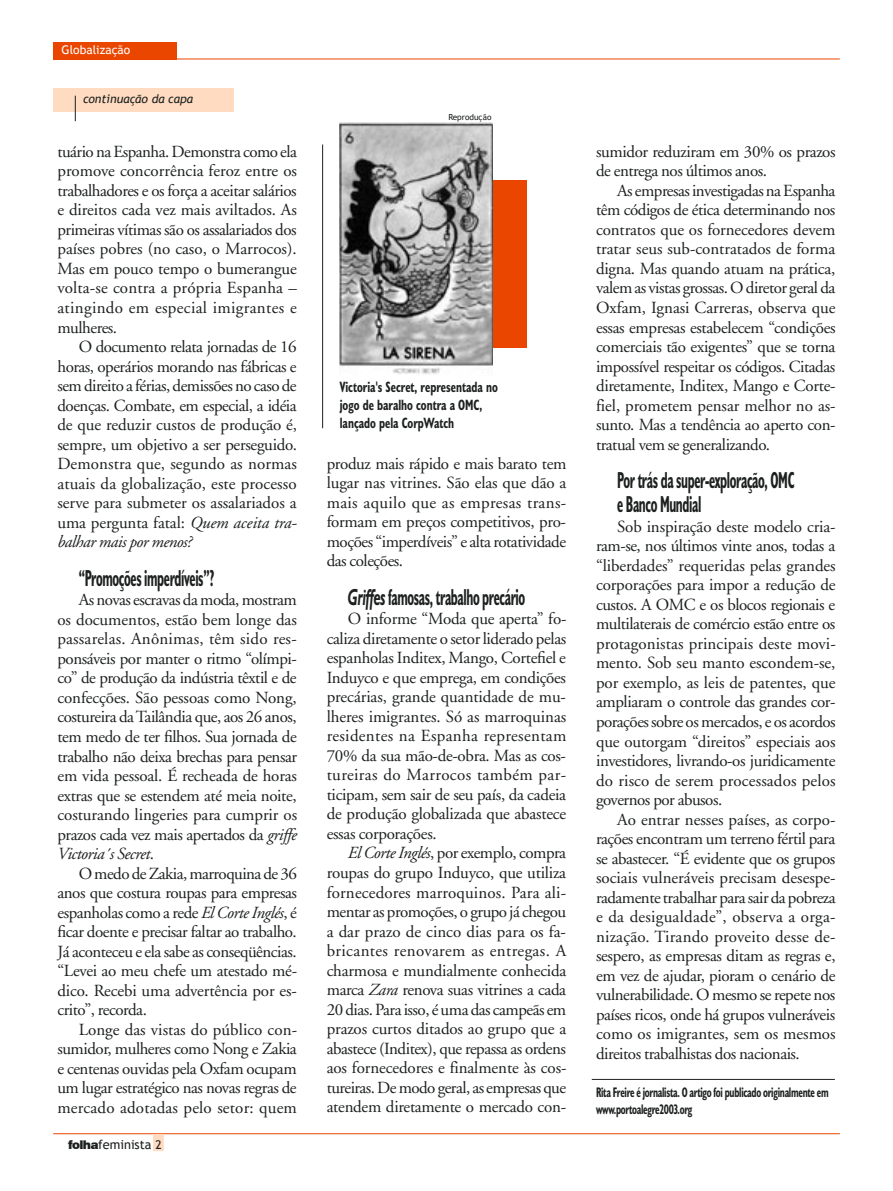
<style>
.page{position:relative;width:893px;height:1191px;background:#fff}
.page>*{position:absolute;margin:0;border:0;box-sizing:border-box;transform-origin:0 0}
.inter{font:700 condensed 23.25px "Humanist 521 BT";letter-spacing:-.025em;color:#1c201e;scale:.6 1}
.texto{font:16.95px/19.5px "Adobe Garamond";letter-spacing:-.02em;color:#1c201e;text-align:justify}
.Legenda{font:700 condensed 15px/18px "Humanist 521 BT";color:#1c201e;scale:.8 1}
.texto-2{font:700 condensed 13.95px/16.8px "Humanist 521 BT";letter-spacing:-.03em;color:#1c201e;scale:.73 1}
.t1{font:12.75px "Trebuchet MS";color:#1c201e}
.t2{font:italic 12px "Trebuchet MS";color:#1c201e}
.cartola{font:12px "Trebuchet MS";color:#fff}
.crédito{font:8.25px "Trebuchet MS";color:#1c201e}
.s1{font-style:italic}
.s2{font-family:"Swiss 721 BT";font-weight:900;font-size:12px}
.s3{font-size:12px}
.s4{font-style:italic;font-stretch:normal}
</style>
<div class="page">
<hr style="left:53px;top:1133px;width:787px;height:1px;background:#ea4600">
<div style="left:154px;top:1134px;width:9px;height:16px;background:#ffdbc1"></div>
<div style="left:153px;top:1134px;width:11px;height:17px;border:2px solid #ffdbc1"></div>
<div style="left:53px;top:43px;width:123px;height:17px;background:#ea4600"></div>
<hr style="left:53px;top:59px;width:787px;height:1px;background:#ea4600">
<div style="left:53px;top:88px;width:181px;height:23px;background:#ffdbc1"></div>
<svg style="left:75px;top:96px;width:1px;height:25px"></svg>
<hr style="left:592px;top:1079px;width:243px;height:1px;background:#1c201e">
<hr style="left:322px;top:144px;width:1px;height:284px;background:#1c201e">
<div style="left:437px;top:180px;width:90px;height:168px;background:#ea4600"></div>
<img style="left:339px;top:123px;width:154px;height:251px">
<p class="cartola" style="left:62px;top:43px;width:70px">Globalização</p>
<p class="t2" style="left:83px;top:92px;width:112px">continuação da capa</p>
<p class="texto" style="left:57px;top:142px;width:241px">tuário na Espanha. Demonstra como ela promove concorrência feroz entre os trabalhadores e os força a aceitar salários e direitos cada vez mais aviltados. As primeiras vítimas são os assalariados dos países pobres (no caso, o Marrocos).<br>Mas em pouco tempo o bumerangue volta-se contra a própria Espanha – atingindo em especial imigrantes e mulheres.</p>
<p class="texto" style="left:57px;top:337px;width:241px;text-indent:21px">O documento relata jornadas de 16 horas, operários morando nas fábricas e sem direito a férias, demissões no caso de doenças. Combate, em especial, a idéia de que reduzir custos de produção é, sempre, um objetivo a ser perseguido.<br>Demonstra que, segundo as normas atuais da globalização, este processo serve para submeter os assalariados a uma pergunta fatal: <span class="s1">Quem aceita tra&shy;balhar mais por menos?</span></p>
<p class="inter" style="left:79px;top:563px;width:228px">“Promoções imperdíveis”?</p>
<p class="texto" style="left:57px;top:591px;width:241px;text-indent:21px">As novas escravas da moda, mostram os documentos, estão bem longe das passarelas. Anônimas, têm sido res&shy;ponsáveis por manter o ritmo “olímpi&shy;co” de produção da indústria têxtil e de confecções. São pessoas como Nong, costureira da Tailândia que, aos 26 anos, tem medo de ter filhos. Sua jornada de trabalho não deixa brechas para pensar em vida pessoal. É recheada de horas extras que se estendem até meia noite, costurando lingeries para cumprir os prazos cada vez mais apertados da <span class="s1">griffe Victoria´s Secret</span>.</p>
<p class="texto" style="left:57px;top:864px;width:241px;text-indent:21px">O medo de Zakia, marroquina de 36 anos que costura roupas para empresas espanholas como a rede <span class="s1">El Corte Inglés</span>, é ficar doente e precisar faltar ao trabalho.<br>Já aconteceu e ela sabe as conseqüências. “Levei ao meu chefe um atestado mé&shy;dico. Recebi uma advertência por es&shy;crito”, recorda.</p>
<p class="texto" style="left:57px;top:1020px;width:241px;text-indent:21px">Longe das vistas do público con&shy;sumidor, mulheres como Nong e Zakia e centenas ouvidas pela Oxfam ocupam um lugar estratégico nas novas regras de mercado adotadas pelo setor: quem</p>
<p class="t1" style="left:68px;top:1137px;width:95px"><span class="s2">folha</span>feminista <span class="s3">2</span></p>
<p class="crédito" style="left:448px;top:112px;width:45px">Reprodução</p>
<p class="Legenda" style="left:340px;top:377px;width:199px">Victoria's Secret, representada no</p>
<p class="Legenda" style="left:340px;top:395px;width:180px">jogo de baralho contra a OMC, lançado pela CorpWatch</p>
<p class="texto" style="left:327px;top:454px;width:241px">produz mais rápido e mais barato tem lugar nas vitrines. São elas que dão a mais aquilo que as empresas trans&shy;formam em preços competitivos, pro&shy;moções “imperdíveis” e alta rotatividade das coleções.</p>
<p class="inter" style="left:348px;top:582px;width:297px"><span class="s4">Griffes</span> famosas, trabalho precário</p>
<p class="texto" style="left:327px;top:609px;width:241px;text-indent:21px">O informe “Moda que aperta” fo&shy;caliza diretamente o setor liderado pelas espanholas Inditex, Mango, Cortefiel e Induyco e que emprega, em condições precárias, grande quantidade de mu&shy;lheres imigrantes. Só as marroquinas residentes na Espanha representam 70% da sua mão-de-obra. Mas as cos&shy;tureiras do Marrocos também par&shy;ticipam, sem sair de seu país, da cadeia de produção globalizada que abastece essas corporações.</p>
<p class="texto" style="left:327px;top:843px;width:241px;text-indent:21px"><span class="s1">El Corte Inglés</span>, por exemplo, compra roupas do grupo Induyco, que utiliza fornecedores marroquinos. Para ali&shy;mentar as promoções, o grupo já chegou a dar prazo de cinco dias para os fa&shy;bricantes renovarem as entregas. A charmosa e mundialmente conhecida marca <span class="s1">Zara</span> renova suas vitrines a cada 20 dias. Para isso, é uma das campeãs em prazos curtos ditados ao grupo que a abastece (Inditex), que repassa as ordens aos fornecedores e finalmente às cos&shy;tureiras. De modo geral, as empresas que atendem diretamente o mercado con-</p>
<p class="texto" style="left:596px;top:142px;width:241px">sumidor reduziram em 30% os prazos de entrega nos últimos anos.</p>
<p class="texto" style="left:596px;top:181px;width:241px;text-indent:21px">As empresas investigadas na Espanha têm códigos de ética determinando nos contratos que os fornecedores devem tratar seus sub-contratados de forma digna. Mas quando atuam na prática, valem as vistas grossas. O diretor geral da Oxfam, Ignasi Carreras, observa que essas empresas estabelecem “condições comerciais tão exigentes” que se torna impossível respeitar os códigos. Citadas diretamente, Inditex, Mango e Corte&shy;fiel, prometem pensar melhor no as&shy;sunto. Mas a tendência ao aperto con&shy;tratual vem se generalizando.</p>
<p class="inter" style="left:617px;top:466px;width:297px">Por trás da super-exploração, OMC</p>
<p class="inter" style="left:617px;top:490px;width:142px">e Banco Mundial</p>
<p class="texto" style="left:596px;top:517px;width:241px;text-indent:21px">Sob inspiração deste modelo cria&shy;ram-se, nos últimos vinte anos, todas a “liberdades” requeridas pelas grandes corporações para impor a redução de custos. A OMC e os blocos regionais e multilaterais de comércio estão entre os protagonistas principais deste movi&shy;mento. Sob seu manto escondem-se, por exemplo, as leis de patentes, que ampliaram o controle das grandes cor&shy;porações sobre os mercados, e os acordos que outorgam “direitos” especiais aos investidores, livrando-os juridicamente do risco de serem processados pelos governos por abusos.</p>
<p class="texto" style="left:596px;top:810px;width:241px;text-indent:21px">Ao entrar nesses países, as corpo&shy;rações encontram um terreno fértil para se abastecer. “É evidente que os grupos sociais vulneráveis precisam desespe&shy;radamente trabalhar para sair da pobreza e da desigualdade”, observa a orga&shy;nização. Tirando proveito desse de&shy;sespero, as empresas ditam as regras e, em vez de ajudar, pioram o cenário de vulnerabilidade. O mesmo se repete nos países ricos, onde há grupos vulneráveis como os imigrantes, sem os mesmos direitos trabalhistas dos nacionais.</p>
<p class="texto-2" style="left:596px;top:1083px;width:320px">Rita Freire é jornalista. O artigo foi publicado originalmente em www.portoalegre2003.org</p>
</div>
